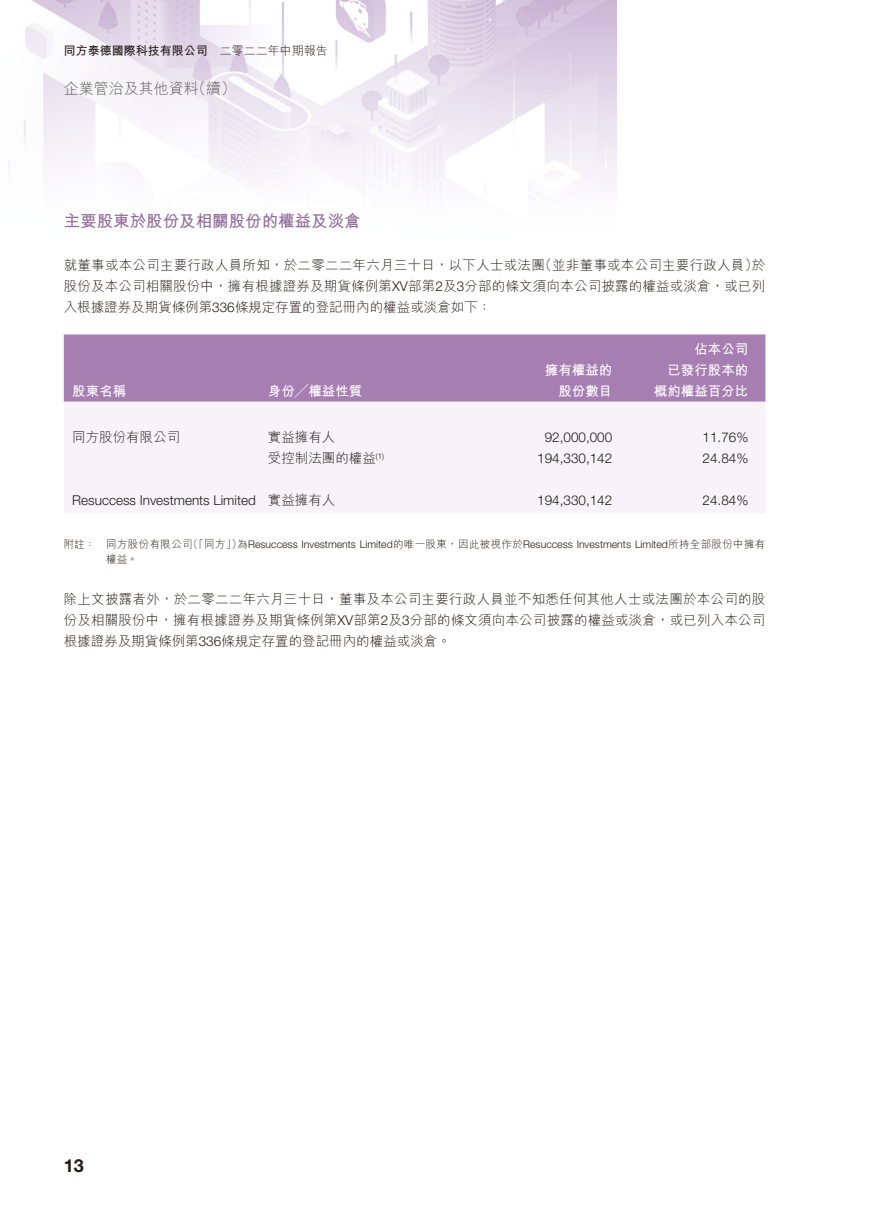
<style>
.page{position:relative;width:893px;height:1212px;background:#fff}
.page>*{position:absolute;margin:0;border:0;box-sizing:border-box;transform-origin:0 0}
.t1{font:700 18px "Helvetica Neue LT Std";color:#231916}
.t2{font:16.5px "M Hei HK Bold E Ten B5 H";color:#926d9c}
.t3{font:15px "M Hei HK Light E Ten B5 H";color:#595857}
.t4{font:13.5px/21px "M Hei HK Light E Ten B5 H";color:#231916;text-align:justify}
.t5{font:300 13.5px "Helvetica Neue LT Std";color:#231916}
.t6{font:13.5px/21px "M Hei HK Bold E Ten B5 H";color:#fff;text-align:right}
.t7{font:12px "M Hei HK Bold E Ten B5 H";color:#231916}
.t8{font:300 10.5px "Helvetica Neue LT Std";color:#231916}
.t9{font:10.5px "M Hei HK Light E Ten B5 H";color:#231916}
.s1{font-family:"M Hei HK Light E Ten B5 H"}
.s2{font-family:"Helvetica Neue LT Std";font-weight:300}
.s3{font-family:"M Hei HK Light E Ten B5 H";font-weight:400}
</style>
<div class="page">
<img style="left:8px;top:0;width:609px;height:364px">
<div style="left:64px;top:334px;width:701px;height:68px;background:#a67eb2"></div>
<div style="left:64px;top:402px;width:701px;height:111px;background:#f7f3f9"></div>
<p class="t7" style="left:64px;top:46px;width:265px">同方泰德國際科技有限公司 <span class="s1">二零二二年中期報告</span></p>
<p class="t3" style="left:64px;top:83px;width:174px">企業管治及其他資料（續）</p>
<p class="t2" style="left:64px;top:215px;width:298px">主要股東於股份及相關股份的權益及淡倉</p>
<p class="t4" style="left:64px;top:256px;width:703px">就董事或本公司主要行政人員所知，於二零二二年六月三十日，以下人士或法團（並非董事或本公司主要行政人員）於股份及本公司相關股份中，擁有根據證券及期貨條例第<span class="s2">XV</span>部第<span class="s2">2</span>及<span class="s2">3</span>分部的條文須向本公司披露的權益或淡倉，或已列入根據證券及期貨條例第<span class="s2">336</span>條規定存置的登記冊內的權益或淡倉如下：</p>
<p class="t6" style="left:72px;top:382px;width:56px">股東名稱</p>
<p class="t6" style="left:268px;top:382px;width:96px">身份╱權益性質</p>
<p class="t6" style="left:545px;top:361px;width:69px">擁有權益的股份數目</p>
<p class="t6" style="left:654px;top:340px;width:96px">佔本公司<br>已發行股本的概約權益百分比</p>
<p class="t4" style="left:72px;top:428px;width:110px">同方股份有限公司</p>
<p class="t4" style="left:268px;top:428px;width:69px">實益擁有人</p>
<p class="t5" style="left:545px;top:432px;width:69px">92,000,000</p>
<p class="t5" style="left:703px;top:432px;width:47px">11.76%</p>
<p class="t4" style="left:268px;top:449px;width:118px">受控制法團的權益<sup>(1)</sup></p>
<p class="t5" style="left:537px;top:453px;width:77px">194,330,142</p>
<p class="t5" style="left:703px;top:453px;width:47px">24.84%</p>
<p class="t5" style="left:72px;top:495px;width:265px">Resuccess Investments Limited <span class="s3">實益擁有人</span></p>
<p class="t5" style="left:537px;top:495px;width:77px">194,330,142</p>
<p class="t5" style="left:703px;top:495px;width:47px">24.84%</p>
<p class="t8" style="left:64px;top:540px;width:703px"><span class="s3">附註： 同方股份有限公司（「同方」）為</span>Resuccess Investments Limited<span class="s3">的唯一股東，因此被視作於</span>Resuccess Investments Limited<span class="s3">所持全部股份中擁有</span></p>
<p class="t9" style="left:106px;top:555px;width:33px">權益。</p>
<p class="t4" style="left:64px;top:591px;width:703px">除上文披露者外，於二零二二年六月三十日，董事及本公司主要行政人員並不知悉任何其他人士或法團於本公司的股份及相關股份中，擁有根據證券及期貨條例第<span class="s2">XV</span>部第<span class="s2">2</span>及<span class="s2">3</span>分部的條文須向本公司披露的權益或淡倉，或已列入本公司根據證券及期貨條例第<span class="s2">336</span>條規定存置的登記冊內的權益或淡倉。</p>
<h1 class="t1" style="left:64px;top:1159px;width:22px">13</h1>
</div>
